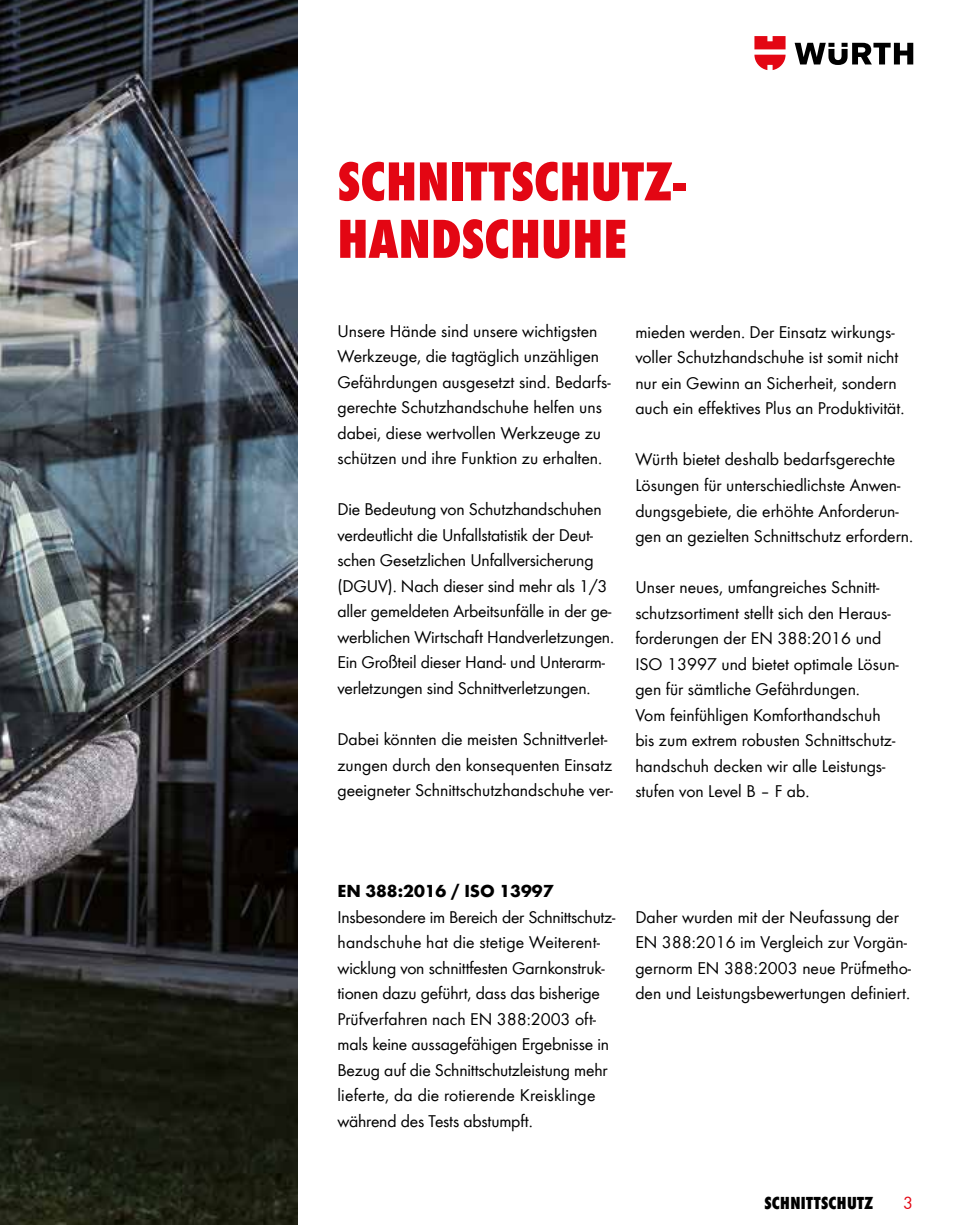
<style>
.page{position:relative;width:953px;height:1225px;background:#fff}
.page>*{position:absolute;margin:0;border:0;box-sizing:border-box;transform-origin:0 0}
.t1{font:800 condensed 57px/57.4px "Wuerth Global";letter-spacing:.005em;color:#e30613}
.t2{font:18px/25.6px "Wuerth Global";color:#000}
.t3{font:700 18px "Wuerth Global";color:#000}
.t4{font:800 condensed 18px "Wuerth";letter-spacing:.02em;color:#000}
.t5{font:18px "Wuerth";color:#e30613}
</style>
<div class="page">
<svg style="left:794px;top:43px;width:119px;height:22px"></svg>
<svg style="left:754px;top:36px;width:31px;height:34px"></svg>
<img style="left:0;top:0;width:298px;height:1225px">
<h1 class="t1" style="left:337px;top:152px;width:349px">SCHNITTSCHUTZ-<br>HANDSCHUHE</h1>
<p class="t2" style="left:337px;top:318px;width:275px">Unsere Hände sind unsere wichtigsten Werkzeuge, die tagtäglich unzähligen Gefährdungen ausgesetzt sind. Bedarfs&shy;gerechte Schutzhandschuhe helfen uns dabei, diese wertvollen Werkzeuge zu schützen und ihre Funktion zu erhalten.</p>
<p class="t2" style="left:337px;top:496px;width:278px">Die Bedeutung von Schutzhandschuhen verdeutlicht die Unfallstatistik der Deut&shy;schen Gesetzlichen Unfallversicherung (DGUV). Nach dieser sind mehr als 1/3 aller gemeldeten Arbeitsunfälle in der ge&shy;werblichen Wirtschaft Handverletzungen.<br>Ein Großteil dieser Hand- und Unterarm&shy;verletzungen sind Schnittverletzungen.</p>
<p class="t2" style="left:337px;top:726px;width:277px">Dabei könnten die meisten Schnittverlet&shy;zungen durch den konsequenten Einsatz geeigneter Schnittschutzhandschuhe ver-</p>
<p class="t2" style="left:635px;top:319px;width:271px">mieden werden. Der Einsatz wirkungs&shy;voller Schutzhandschuhe ist somit nicht nur ein Gewinn an Sicherheit, sondern auch ein effektives Plus an Produktivität.</p>
<p class="t2" style="left:635px;top:446px;width:279px">Würth bietet deshalb bedarfsgerechte Lösungen für unterschiedlichste Anwen&shy;dungsgebiete, die erhöhte Anforderun&shy;gen an gezielten Schnittschutz erfordern.</p>
<p class="t2" style="left:635px;top:574px;width:265px">Unser neues, umfangreiches Schnitt&shy;schutzsortiment stellt sich den Heraus&shy;forderungen der EN 388:2016 und ISO 13997 und bietet optimale Lösun&shy;gen für sämtliche Gefährdungen.<br>Vom feinfühligen Komforthandschuh bis zum extrem robusten Schnittschutz&shy;handschuh decken wir alle Leistungs&shy;stufen von Level B – F ab.</p>
<p class="t3" style="left:337px;top:880px;width:217px">EN 388:2016 / ISO 13997</p>
<p class="t2" style="left:337px;top:903px;width:279px">Insbesondere im Bereich der Schnittschutz&shy;handschuhe hat die stetige Weiterent&shy;wicklung von schnittfesten Garnkonstruk&shy;tionen dazu geführt, dass das bisherige Prüfverfahren nach EN 388:2003 oft&shy;mals keine aussagefähigen Ergebnisse in Bezug auf die Schnittschutzleistung mehr lieferte, da die rotierende Kreisklinge während des Tests abstumpft.</p>
<p class="t2" style="left:635px;top:903px;width:277px">Daher wurden mit der Neufassung der EN 388:2016 im Vergleich zur Vorgän&shy;gernorm EN 388:2003 neue Prüfmetho&shy;den und Leistungsbewertungen definiert.</p>
<p class="t4" style="left:764px;top:1190px;width:111px">SCHNITTSCHUTZ</p>
<p class="t5" style="left:903px;top:1190px;width:11px">3</p>
</div>
